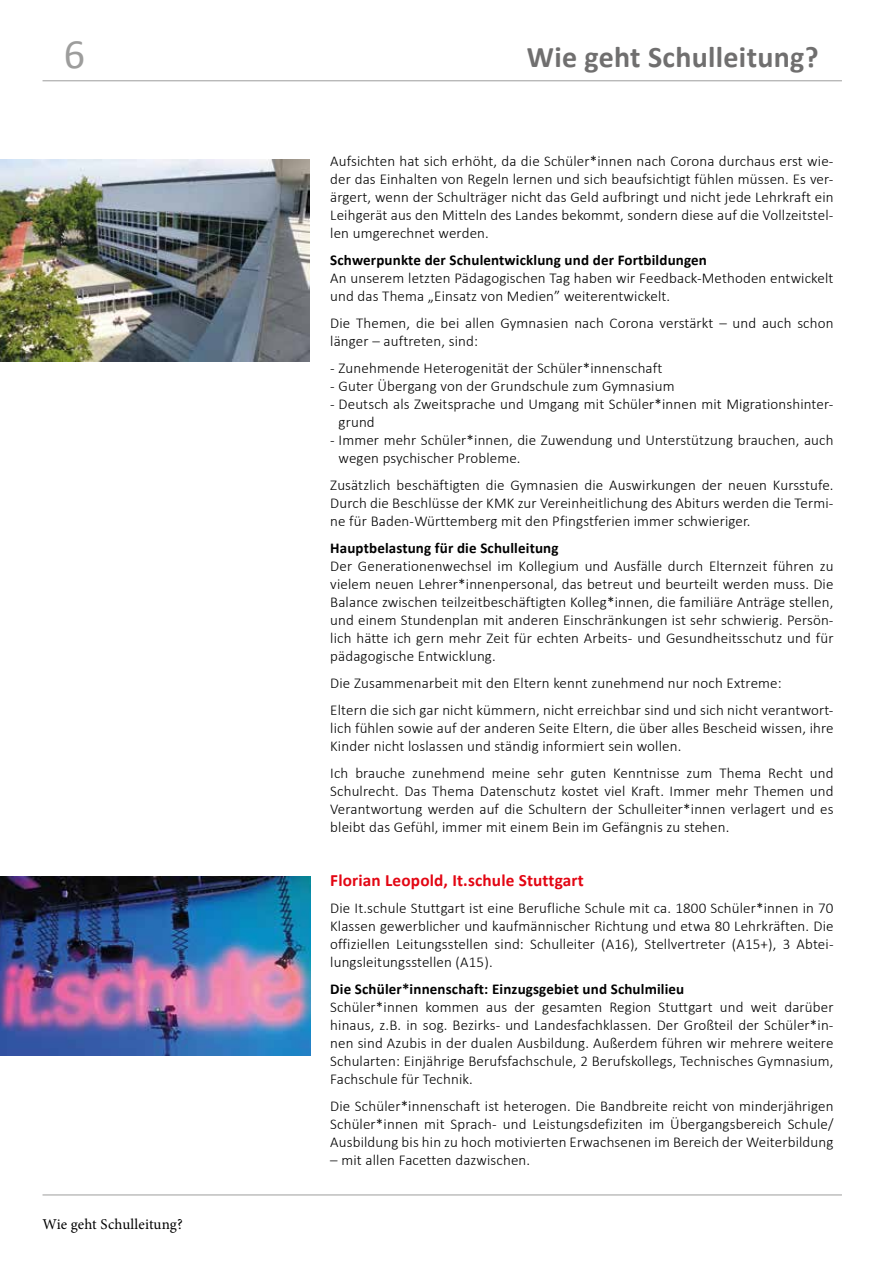
<style>
.page{position:relative;width:893px;height:1263px;background:#fff}
.page>*{position:absolute;margin:0;border:0;box-sizing:border-box;transform-origin:0 0}
.t1{font:42px "Calibri";color:#9d9d9c}
.t2{font:700 30px "Calibri";letter-spacing:.01em;color:#706f6f}
.t3{font:700 17.25px "Calibri";letter-spacing:.01em;color:#e30613}
.t4{font:300 15px/18px "Calibri";letter-spacing:.01em;color:#000;text-align:justify}
.t5{font:700 15px "Calibri";letter-spacing:.01em;color:#000}
.t6{font:15px "Minion Pro";letter-spacing:.005em;color:#000}
</style>
<div class="page">
<hr style="left:43px;top:1194px;width:799px;height:1px;background:#9d9d9c">
<hr style="left:43px;top:80px;width:799px;height:1px;background:#9d9d9c">
<img style="left:0;top:876px;width:311px;height:180px">
<img style="left:0;top:160px;width:309px;height:201px">
<h1 class="t1" style="left:64px;top:27px;width:23px">6</h1>
<p class="t6" style="left:43px;top:1214px;width:142px">Wie geht Schulleitung?</p>
<h2 class="t2" style="left:527px;top:38px;width:293px">Wie geht Schulleitung?</h2>
<p class="t4" style="left:330px;top:151px;width:505px">Aufsichten hat sich erhöht, da die Schüler*innen nach Corona durchaus erst wie&shy;der das Einhalten von Regeln lernen und sich beaufsichtigt fühlen müssen. Es ver&shy;ärgert, wenn der Schulträger nicht das Geld aufbringt und nicht jede Lehrkraft ein Leihgerät aus den Mitteln des Landes bekommt, sondern diese auf die Vollzeitstel&shy;len umgerechnet werden.</p>
<p class="t5" style="left:330px;top:250px;width:378px">Schwerpunkte der Schulentwicklung und der Fortbildungen</p>
<p class="t4" style="left:330px;top:268px;width:505px">An unserem letzten Pädagogischen Tag haben wir Feedback-Methoden entwickelt und das Thema „Einsatz von Medien” weiterentwickelt.</p>
<p class="t4" style="left:330px;top:313px;width:505px">Die Themen, die bei allen Gymnasien nach Corona verstärkt – und auch schon länger – auftreten, sind:</p>
<p class="t4" style="left:330px;top:358px;width:334px">- Zunehmende Heterogenität der Schüler*innenschaft</p>
<p class="t4" style="left:330px;top:376px;width:346px">- Guter Übergang von der Grundschule zum Gymnasium</p>
<p class="t4" style="left:339px;top:394px;width:496px;text-indent:-8px">- Deutsch als Zweitsprache und Umgang mit Schüler*innen mit Migrationshinter&shy;grund</p>
<p class="t4" style="left:339px;top:430px;width:496px;text-indent:-8px">- Immer mehr Schüler*innen, die Zuwendung und Unterstützung brauchen, auch wegen psychischer Probleme.</p>
<p class="t4" style="left:330px;top:475px;width:505px">Zusätzlich beschäftigten die Gymnasien die Auswirkungen der neuen Kursstufe.<br>Durch die Beschlüsse der KMK zur Vereinheitlichung des Abiturs werden die Termi&shy;ne für Baden-Württemberg mit den Pfingstferien immer schwieriger.</p>
<p class="t5" style="left:330px;top:538px;width:230px">Hauptbelastung für die Schulleitung</p>
<p class="t4" style="left:330px;top:556px;width:505px">Der Generationenwechsel im Kollegium und Ausfälle durch Elternzeit führen zu vielem neuen Lehrer*innenpersonal, das betreut und beurteilt werden muss. Die Balance zwischen teilzeitbeschäftigten Kolleg*innen, die familiäre Anträge stellen, und einem Stundenplan mit anderen Einschränkungen ist sehr schwierig. Persön&shy;lich hätte ich gern mehr Zeit für echten Arbeits- und Gesundheitsschutz und für pädagogische Entwicklung.</p>
<p class="t4" style="left:330px;top:669px;width:505px;line-height:27px">Die Zusammenarbeit mit den Eltern kennt zunehmend nur noch Extreme:<br>Eltern die sich gar nicht kümmern, nicht erreichbar sind und sich nicht verantwort-</p>
<p class="t4" style="left:330px;top:718px;width:505px">lich fühlen sowie auf der anderen Seite Eltern, die über alles Bescheid wissen, ihre<br>Kinder nicht loslassen und ständig informiert sein wollen.</p>
<p class="t4" style="left:330px;top:763px;width:505px">Ich brauche zunehmend meine sehr guten Kenntnisse zum Thema Recht und Schulrecht. Das Thema Datenschutz kostet viel Kraft. Immer mehr Themen und Verantwortung werden auf die Schultern der Schulleiter*innen verlagert und es bleibt das Gefühl, immer mit einem Bein im Gefängnis zu stehen.</p>
<p class="t3" style="left:330px;top:869px;width:255px">Florian Leopold, It.schule Stuttgart</p>
<p class="t4" style="left:330px;top:898px;width:505px">Die It.schule Stuttgart ist eine Berufliche Schule mit ca. 1800 Schüler*innen in 70<br>Klassen gewerblicher und kaufmännischer Richtung und etwa 80 Lehrkräften. Die offiziellen Leitungsstellen sind: Schulleiter (A16), Stellvertreter (A15+), 3 Abtei&shy;lungsleitungsstellen (A15).</p>
<p class="t5" style="left:330px;top:979px;width:356px">Die Schüler*innenschaft: Einzugsgebiet und Schulmilieu</p>
<p class="t4" style="left:330px;top:997px;width:505px">Schüler*innen kommen aus der gesamten Region Stuttgart und weit darüber hinaus, z.B. in sog. Bezirks- und Landesfachklassen. Der Großteil der Schüler*in&shy;nen sind Azubis in der dualen Ausbildung. Außerdem führen wir mehrere weitere Schularten: Einjährige Berufsfachschule, 2 Berufskollegs, Technisches Gymnasium, Fachschule für Technik.</p>
<p class="t4" style="left:330px;top:1096px;width:505px">Die Schüler*innenschaft ist heterogen. Die Bandbreite reicht von minderjährigen Schüler*innen mit Sprach- und Leistungsdefiziten im Übergangsbereich Schule/ Ausbildung bis hin zu hoch motivierten Erwachsenen im Bereich der Weiterbildung</p>
<p class="t4" style="left:330px;top:1150px;width:201px">– mit allen Facetten dazwischen.</p>
</div>
